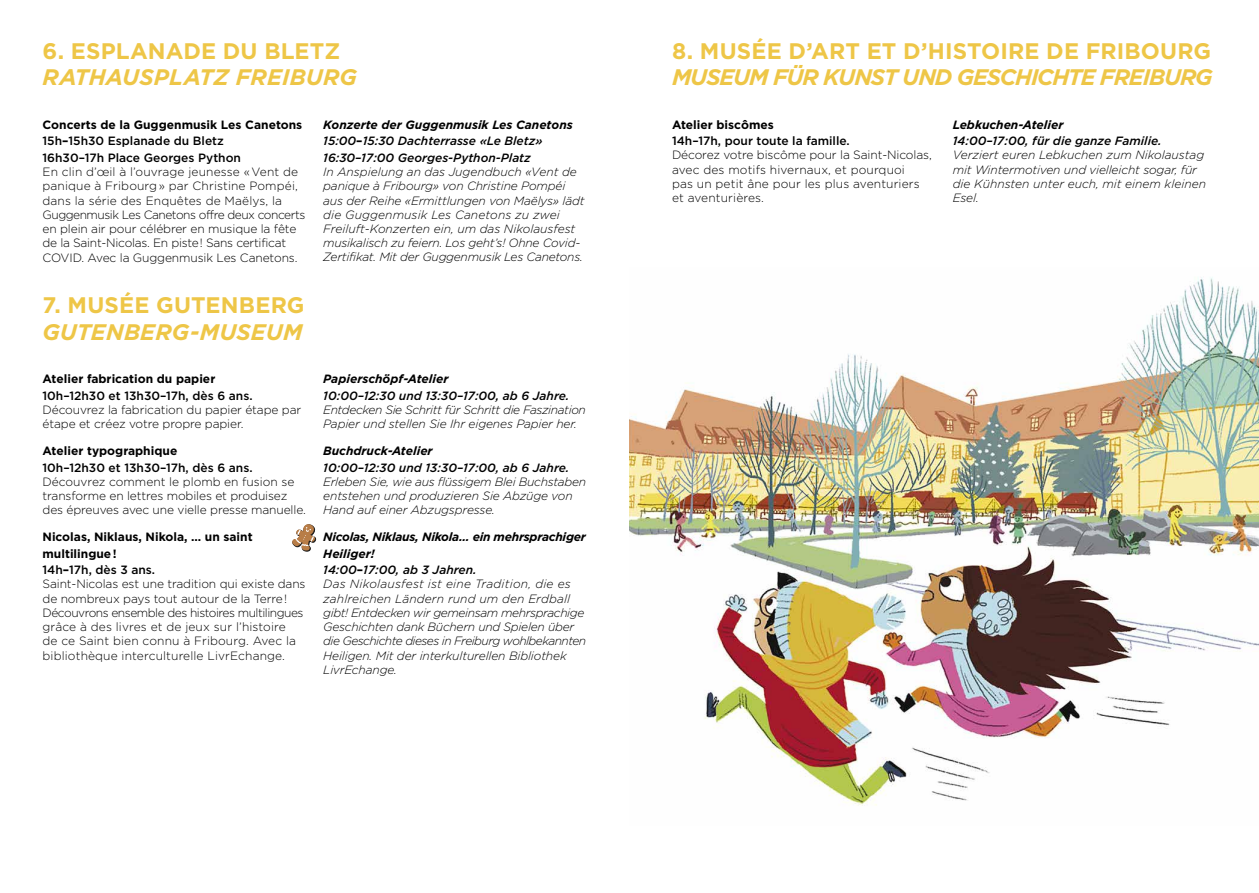
<style>
.page{position:relative;width:1259px;height:893px;background:#fff}
.page>*{position:absolute;margin:0;border:0;box-sizing:border-box;transform-origin:0 0}
.t1{font:700 22.5px "Gotham";letter-spacing:.005em;color:#eec647}
.t2{font:italic 700 22.5px "Gotham";color:#eec647}
.t3{font:italic 700 22.5px "Gotham";letter-spacing:-.045em;color:#eec647}
.t4{font:italic 300 12px/14.2px "Gotham";letter-spacing:-.01em;color:#000}
.t5{font:300 12px/14.2px "Gotham";letter-spacing:-.01em;color:#000}
.t6{font:italic 500 12px/16.5px "Gotham";color:#000}
.t7{font:500 12px/16.5px "Gotham";color:#000}
.t8{font:300 12px/14.2px "Gotham";letter-spacing:.01em;color:#000}
.t9{font:700 12px/16.5px "Gotham";color:#000}
.t10{font:italic 300 12px/14.2px "Gotham";letter-spacing:-.03em;color:#000}
.t11{font:italic 700 12px/16.5px "Gotham";letter-spacing:-.02em;color:#000}
.t12{font:italic 700 12px "Gotham";color:#000}
.s1{font-weight:700}
.s2{font-weight:500}
.s3{font-style:inherit}
.s4{font-weight:700;font-style:normal}
.s5{font-style:normal}
</style>
<div class="page">
<img style="left:629px;top:277px;width:630px;height:529px">
<svg style="left:292px;top:524px;width:25px;height:28px"></svg>
<h1 class="t1" style="left:43px;top:38px;width:299px">6. ESPLANADE DU BLETZ</h1>
<h1 class="t2" style="left:43px;top:64px;width:316px">RATHAUSPLATZ FREIBURG</h1>
<p class="t7" style="left:43px;top:116px;width:261px"><span class="s1">Concerts de la Guggenmusik Les Canetons<br></span>15h<span class="s1">–</span>15h30 Esplanade du Bletz<br>16h30–17h Place Georges Python</p>
<p class="t5" style="left:43px;top:165px;width:264px">En clin d’œil à l’ouvrage jeunesse «Vent de panique à Fribourg» par Christine Pompéi, dans la série des Enquêtes de Maëlys, la Guggenmusik Les Canetons offre deux concerts en plein air pour célébrer en musique la fête de la Saint-Nicolas. En piste! Sans certificat COVID. Avec la Guggenmusik Les Canetons.</p>
<h1 class="t1" style="left:43px;top:292px;width:263px">7. MUSÉE GUTENBERG</h1>
<h1 class="t2" style="left:43px;top:319px;width:262px">GUTENBERG-MUSEUM</h1>
<p class="t9" style="left:43px;top:370px;width:174px">Atelier fabrication du papier</p>
<p class="t7" style="left:43px;top:387px;width:211px">10h–12h30 et 13h30–17h, dès 6 ans.</p>
<p class="t5" style="left:43px;top:402px;width:260px">Découvrez la fabrication du papier étape par étape et créez votre propre papier.</p>
<p class="t9" style="left:43px;top:442px;width:136px">Atelier typographique</p>
<p class="t7" style="left:43px;top:459px;width:211px">10h–12h30 et 13h30–17h, dès 6 ans.</p>
<p class="t5" style="left:43px;top:474px;width:265px">Découvrez comment le plomb en fusion se transforme en lettres mobiles et produisez des épreuves avec une vielle presse manuelle.</p>
<p class="t9" style="left:43px;top:528px;width:212px">Nicolas, Niklaus, Nikola, … un saint multilingue!<br><span class="s2">14h</span><span class="s3">–</span><span class="s2">17h, dès 3 ans.</span></p>
<p class="t5" style="left:43px;top:577px;width:264px">Saint-Nicolas est une tradition qui existe dans de nombreux pays tout autour de la Terre!<br>Découvrons ensemble des histoires multilingues grâce à des livres et de jeux sur l’histoire<br>de ce Saint bien connu à Fribourg. Avec la bibliothèque interculturelle LivrEchange.</p>
<p class="t6" style="left:323px;top:116px;width:251px"><span class="s1">Konzerte der Guggenmusik Les Canetons<br></span>15:00<span class="s4">–</span>15:30 Dachterrasse «Le Bletz»<br>16:30–17:00 Georges-Python-Platz</p>
<p class="t4" style="left:323px;top:165px;width:263px">In Anspielung an das Jugendbuch «Vent de panique à Fribourg» von Christine Pompéi aus der Reihe «Ermittlungen von Maëlys» lädt die Guggenmusik Les Canetons zu zwei Freiluft-Konzerten ein, um das Nikolausfest musikalisch zu feiern. Los geht’s! Ohne Covid-Zertifikat. Mit der Guggenmusik Les Canetons.</p>
<p class="t12" style="left:323px;top:372px;width:127px">Papierschöpf-Atelier</p>
<p class="t6" style="left:323px;top:387px;width:248px">10:00–12:30 und 13:30–17:00, ab 6 Jahre.</p>
<p class="t10" style="left:323px;top:403px;width:264px">Entdecken Sie Schritt für Schritt die Faszination<br>Papier und stellen Sie Ihr eigenes Papier her.</p>
<p class="t12" style="left:323px;top:444px;width:111px">Buchdruck-Atelier</p>
<p class="t6" style="left:323px;top:459px;width:248px">10:00–12:30 und 13:30–17:00, ab 6 Jahre.</p>
<p class="t4" style="left:323px;top:474px;width:264px">Erleben Sie, wie aus flüssigem Blei Buchstaben entstehen und produzieren Sie Abzüge von<br>Hand auf einer Abzugspresse.</p>
<p class="t11" style="left:323px;top:528px;width:264px">Nicolas, Niklaus, Nikola… ein mehrsprachiger<br>Heiliger!<br><span class="s2">14:00</span><span class="s5">–</span><span class="s2">17:00, ab 3 Jahren.</span></p>
<p class="t4" style="left:323px;top:577px;width:264px">Das Nikolausfest ist eine Tradition, die es zahlreichen Ländern rund um den Erdball gibt! Entdecken wir gemeinsam mehrsprachige Geschichten dank Büchern und Spielen über die Geschichte dieses in Freiburg wohlbekannten Heiligen. Mit der interkulturellen Bibliothek LivrEchange.</p>
<h1 class="t1" style="left:672px;top:38px;width:541px">8. MUSÉE D’ART ET D’HISTOIRE DE FRIBOURG</h1>
<h1 class="t3" style="left:672px;top:64px;width:542px">MUSEUM FÜR KUNST UND GESCHICHTE FREIBURG</h1>
<p class="t9" style="left:672px;top:116px;width:103px">Atelier biscômes</p>
<p class="t7" style="left:672px;top:132px;width:179px">14h–17h, pour toute la famille.</p>
<p class="t8" style="left:672px;top:148px;width:261px">Décorez votre biscôme pour la Saint-Nicolas, avec des motifs hivernaux, et pourquoi<br>pas un petit âne pour les plus aventuriers et aventurières.</p>
<p class="t12" style="left:952px;top:117px;width:112px">Lebkuchen-Atelier</p>
<p class="t6" style="left:952px;top:133px;width:210px">14:00–17:00, für die ganze Familie.</p>
<p class="t4" style="left:952px;top:148px;width:255px">Verziert euren Lebkuchen zum Nikolaustag mit Wintermotiven und vielleicht sogar, für die Kühnsten unter euch, mit einem kleinen Esel.</p>
</div>
